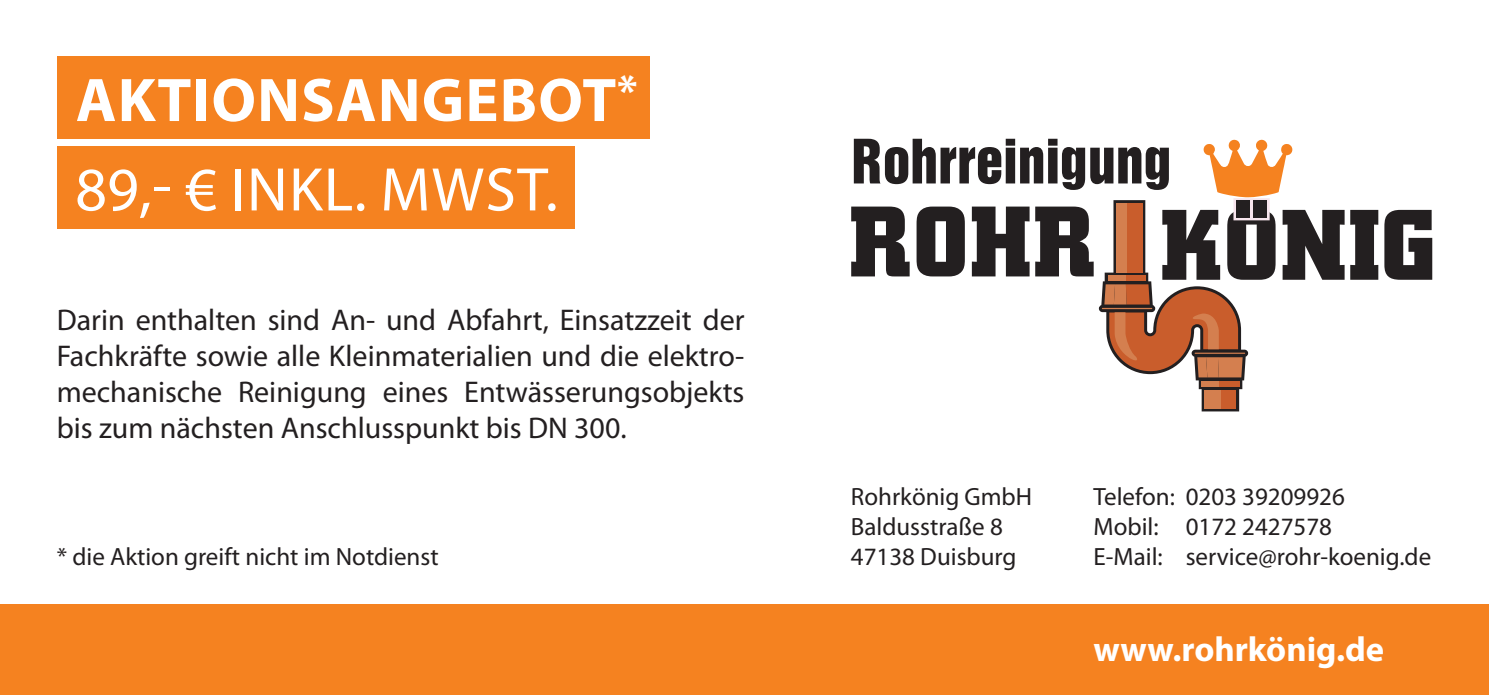
<style>
.page{position:relative;width:1489px;height:695px;background:#fff}
.page>*{position:absolute;margin:0;border:0;box-sizing:border-box;transform-origin:0 0}
.t1{font:62px/89.2px "Myriad Pro";letter-spacing:.02em;color:#fff}
.t2{font:700 34.75px "Myriad Pro";color:#fff}
.t3{font:30px/36px "Myriad Pro";color:#231f20;text-align:justify}
.t4{font:25px/30px "Myriad Pro";color:#231f20}
.s1{font-weight:700}
</style>
<div class="page">
<svg style="left:1384px;top:210px;width:47px;height:70px;background:#4b4849"></svg>
<svg style="left:1350px;top:210px;width:28px;height:70px"></svg>
<svg style="left:851px;top:139px;width:493px;height:272px"></svg>
<div style="left:0;top:604px;width:1488px;height:90px;background:#f58220"></div>
<div style="left:57px;top:57px;width:592px;height:82px;background:#f58220"></div>
<div style="left:57px;top:146px;width:517px;height:82px;background:#f58220"></div>
<h1 class="t1" style="left:75px;top:55px;width:564px"><span class="s1">AKTIONSANGEBOT</span><sup>*<br></sup>89,- € INKL. MWST.</h1>
<p class="t3" style="left:57px;top:301px;width:689px">Darin enthalten sind An- und Abfahrt, Einsatzzeit der Fachkräfte sowie alle Kleinmaterialien und die elektro&shy;mechanische Reinigung eines Entwässerungsobjekts bis zum nächsten Anschlusspunkt bis DN 300.</p>
<p class="t4" style="left:57px;top:541px;width:383px">* die Aktion greift nicht im Notdienst</p>
<p class="t4" style="left:850px;top:481px;width:183px">Rohrkönig GmbH<br>Baldusstraße 8<br>47138 Duisburg</p>
<p class="t4" style="left:1093px;top:481px;width:339px">Telefon: 0203 39209926<br>Mobil: 0172 2427578<br>E-Mail: service@rohr-koenig.de</p>
<p class="t2" style="left:1093px;top:626px;width:292px">www.rohrkönig.de</p>
</div>
